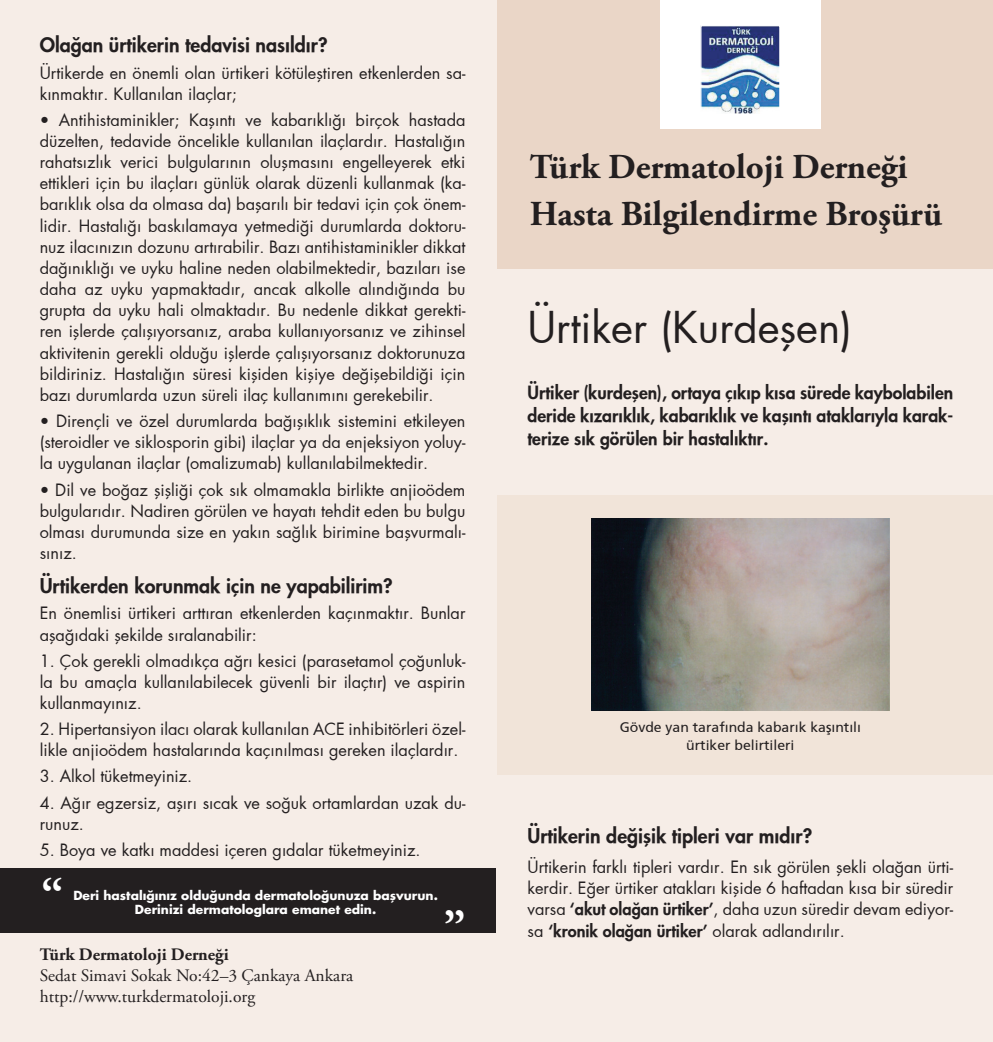
<style>
.page{position:relative;width:993px;height:1042px;background:#fff}
.page>*{position:absolute;margin:0;border:0;box-sizing:border-box;transform-origin:0 0}
.t1{font:700 45.85px "Adobe Garamond Pro";color:#fff}
.t2{font:42px "Futura X Book";color:#231f20}
.t3{font:700 35px/46.7px "Adobe Garamond Pro";color:#231f20}
.t4{font:19.6px "Futura X Heavy";color:#231f20}
.t5{font:17.5px/22.8px "Futura X Heavy";color:#231f20;text-align:justify}
.t6{font:17.5px/21px "Adobe Garamond Pro";color:#231f20}
.t7{font:700 17.5px "Adobe Garamond Pro";color:#231f20}
.t8{font:16.28px/21.2px "Futura X Book";color:#231f20;text-align:justify}
.t9{font:14px/17.5px "Frutiger X Roman";color:#231f20;text-align:center}
.t10{font:12.25px "Futura X Bold";color:#fff}
.s1{font-family:"Futura X Heavy"}
</style>
<div class="page">
<div style="left:0;top:0;width:992px;height:1042px;background:#f6ede7"></div>
<div style="left:497px;top:495px;width:495px;height:279px;background:#f1e4d9"></div>
<div style="left:497px;top:0;width:495px;height:269px;background:#ead6c7"></div>
<div style="left:659px;top:0;width:161px;height:129px;background:#fff"></div>
<img style="left:702px;top:27px;width:76px;height:86px">
<div style="left:700px;top:25px;width:80px;height:90px;border:1px solid #fff"></div>
<img style="left:591px;top:518px;width:298px;height:192px">
<div style="left:0;top:868px;width:495px;height:65px;background:#231f20"></div>
<p class="t4" style="left:40px;top:32px;width:289px">Olağan ürtikerin tedavisi nasıldır?</p>
<p class="t8" style="left:40px;top:62px;width:427px">Ürtikerde en önemli olan ürtikeri kötüleştiren etkenlerden sa&shy;kınmaktır. Kullanılan ilaçlar;</p>
<p class="t8" style="left:40px;top:109px;width:427px">• Antihistaminikler; Kaşıntı ve kabarıklığı birçok hastada düzelten, tedavide öncelikle kullanılan ilaçlardır. Hastalığın rahatsızlık verici bulgularının oluşmasını engelleyerek etki ettikleri için bu ilaçları günlük olarak düzenli kullanmak (ka&shy;barıklık olsa da olmasa da) başarılı bir tedavi için çok önem&shy;lidir. Hastalığı baskılamaya yetmediği durumlarda doktoru&shy;nuz ilacınızın dozunu artırabilir. Bazı antihistaminikler dikkat dağınıklığı ve uyku haline neden olabilmektedir, bazıları ise daha az uyku yapmaktadır, ancak alkolle alındığında bu grupta da uyku hali olmaktadır. Bu nedenle dikkat gerekti&shy;ren işlerde çalışıyorsanız, araba kullanıyorsanız ve zihinsel aktivitenin gerekli olduğu işlerde çalışıyorsanız doktorunuza bildiriniz. Hastalığın süresi kişiden kişiye değişebildiği için bazı durumlarda uzun süreli ilaç kullanımını gerekebilir.</p>
<p class="t8" style="left:40px;top:410px;width:427px">• Dirençli ve özel durumlarda bağışıklık sistemini etkileyen (steroidler ve siklosporin gibi) ilaçlar ya da enjeksiyon yoluy&shy;la uygulanan ilaçlar (omalizumab) kullanılabilmektedir.</p>
<p class="t8" style="left:40px;top:479px;width:427px">• Dil ve boğaz şişliği çok sık olmamakla birlikte anjioödem bulgularıdır. Nadiren görülen ve hayatı tehdit eden bu bulgu olması durumunda size en yakın sağlık birimine başvurmalı&shy;sınız.</p>
<p class="t4" style="left:40px;top:573px;width:354px">Ürtikerden korunmak için ne yapabilirim?</p>
<p class="t8" style="left:40px;top:602px;width:427px">En önemlisi ürtikeri arttıran etkenlerden kaçınmaktır. Bunlar aşağıdaki şekilde sıralanabilir:</p>
<p class="t8" style="left:40px;top:650px;width:427px">1. Çok gerekli olmadıkça ağrı kesici (parasetamol çoğunluk&shy;la bu amaçla kullanılabilecek güvenli bir ilaçtır) ve aspirin kullanmayınız.</p>
<p class="t8" style="left:40px;top:718px;width:427px">2. Hipertansiyon ilacı olarak kullanılan ACE inhibitörleri özel&shy;likle anjioödem hastalarında kaçınılması gereken ilaçlardır.</p>
<p class="t8" style="left:40px;top:765px;width:154px">3. Alkol tüketmeyiniz.</p>
<p class="t8" style="left:40px;top:792px;width:427px">4. Ağır egzersiz, aşırı sıcak ve soğuk ortamlardan uzak du&shy;runuz.</p>
<p class="t8" style="left:40px;top:839px;width:382px">5. Boya ve katkı maddesi içeren gıdalar tüketmeyiniz.</p>
<h1 class="t1" style="left:41px;top:869px;width:23px">“</h1>
<p class="t10" style="left:73px;top:887px;width:366px">Deri hastalığınız olduğunda dermatoloğunuza başvurun.</p>
<h1 class="t1" style="left:465px;top:932px;width:23px;rotate:-180deg">“</h1>
<p class="t10" style="left:135px;top:901px;width:243px">Derinizi dermatologlara emanet edin.</p>
<p class="t7" style="left:40px;top:944px;width:190px">Türk Dermatoloji Derneği</p>
<p class="t6" style="left:40px;top:965px;width:315px">Sedat Simavi Sokak No:42–3 Çankaya Ankara http://www.turkdermatoloji.org</p>
<h3 class="t3" style="left:529px;top:145px;width:414px">Türk Dermatoloji Derneği<br>Hasta Bilgilendirme Broşürü</h3>
<h2 class="t2" style="left:527px;top:299px;width:326px">Ürtiker (Kurdeşen)</h2>
<p class="t5" style="left:527px;top:381px;width:427px">Ürtiker (kurdeşen), ortaya çıkıp kısa sürede kaybolabilen deride kızarıklık, kabarıklık ve kaşıntı ataklarıyla karak&shy;terize sık görülen bir hastalıktır.</p>
<p class="t9" style="left:619px;top:718px;width:243px">Gövde yan tarafında kabarık kaşıntılı ürtiker belirtileri</p>
<p class="t4" style="left:527px;top:822px;width:286px">Ürtikerin değişik tipleri var mıdır?</p>
<p class="t8" style="left:527px;top:856px;width:427px">Ürtikerin farklı tipleri vardır. En sık görülen şekli olağan ürti&shy;kerdir. Eğer ürtiker atakları kişide 6 haftadan kısa bir süredir varsa <span class="s1">‘akut olağan ürtiker’</span>, daha uzun süredir devam ediyor&shy;sa <span class="s1">‘kronik olağan ürtiker’</span> olarak adlandırılır.</p>
</div>
